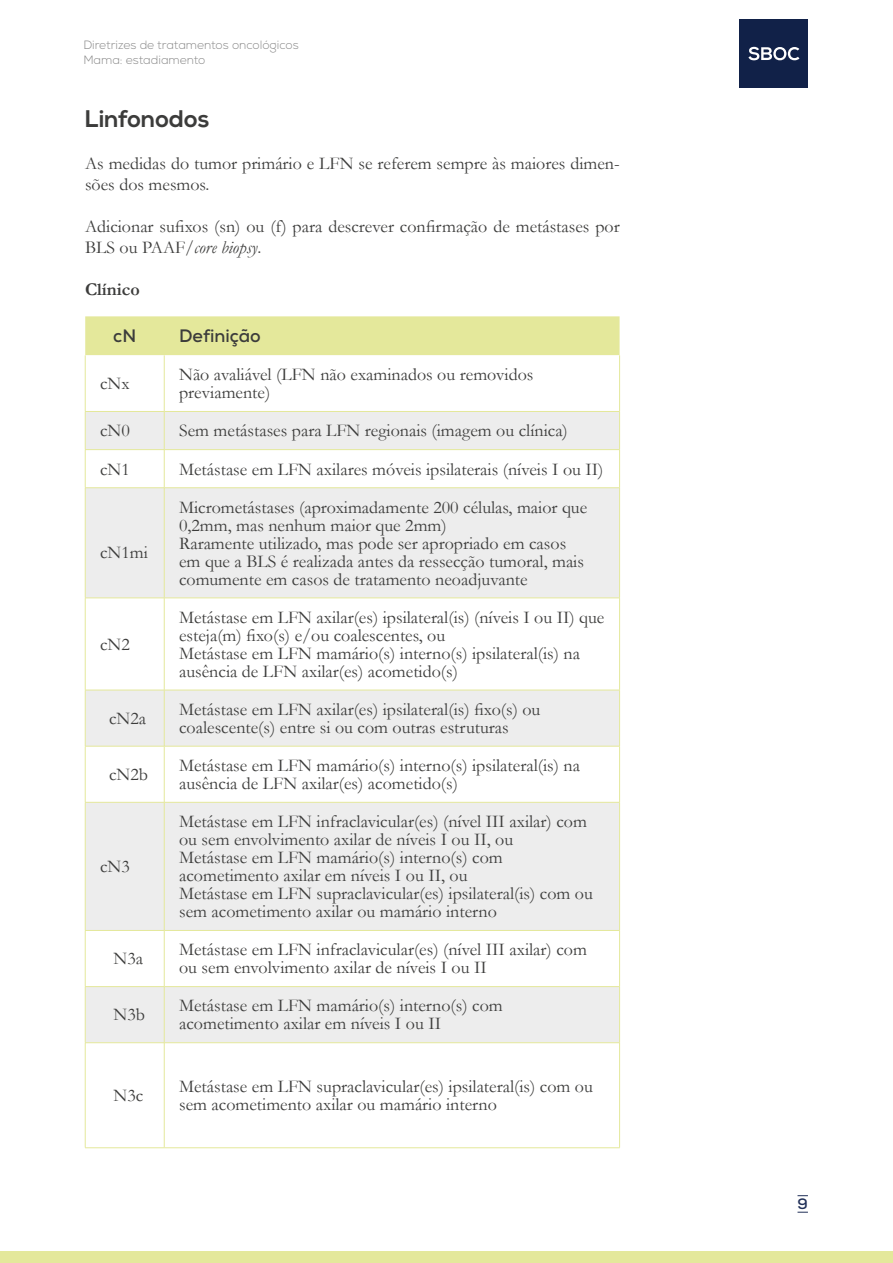
<style>
.page{position:relative;width:893px;height:1263px;background:#fff}
.page>*{position:absolute;margin:0;border:0;box-sizing:border-box;transform-origin:0 0}
.t1{font:700 24px "Nexa";color:#3c3c3b}
.t2{font:18px/18px "Garamond";color:#3c3c3b}
.t3{font:700 18px "Nexa";color:#3c3c3b}
.t4{font:700 18px "Garamond";color:#3c3c3b}
.t5{font:700 15px "Nexa";color:#213058}
.t6{font:300 12px/15px "Nexa";color:#878787}
.s1{font-style:italic}
</style>
<div class="page">
<div style="left:739px;top:19px;width:69px;height:69px;background:#112148"></div>
<svg style="left:748px;top:47px;width:51px;height:13px"></svg>
<div style="left:0;top:1251px;width:893px;height:12px;background:#e4e89b"></div>
<div style="left:85px;top:316px;width:535px;height:39px;background:#e4e89b"></div>
<svg style="left:86px;top:412px;width:533px;height:630px;fill:#ededed"></svg>
<hr style="left:164px;top:355px;width:1px;height:56px;background:#e4e89b">
<hr style="left:85px;top:411px;width:79px;height:1px;background:#e4e89b">
<hr style="left:164px;top:411px;width:456px;height:1px;background:#e4e89b">
<hr style="left:164px;top:412px;width:1px;height:37px;background:#e4e89b">
<hr style="left:85px;top:449px;width:79px;height:1px;background:#e4e89b">
<hr style="left:164px;top:449px;width:456px;height:1px;background:#e4e89b">
<hr style="left:164px;top:450px;width:1px;height:38px;background:#e4e89b">
<hr style="left:85px;top:487px;width:79px;height:1px;background:#e4e89b">
<hr style="left:164px;top:487px;width:456px;height:1px;background:#e4e89b">
<hr style="left:164px;top:488px;width:1px;height:110px;background:#e4e89b">
<hr style="left:85px;top:598px;width:79px;height:1px;background:#e4e89b">
<hr style="left:164px;top:598px;width:456px;height:1px;background:#e4e89b">
<hr style="left:164px;top:598px;width:1px;height:92px;background:#e4e89b">
<hr style="left:85px;top:690px;width:79px;height:1px;background:#e4e89b">
<hr style="left:164px;top:690px;width:456px;height:1px;background:#e4e89b">
<hr style="left:164px;top:690px;width:1px;height:56px;background:#e4e89b">
<hr style="left:85px;top:746px;width:79px;height:1px;background:#e4e89b">
<hr style="left:164px;top:746px;width:456px;height:1px;background:#e4e89b">
<hr style="left:164px;top:746px;width:1px;height:56px;background:#e4e89b">
<hr style="left:85px;top:802px;width:79px;height:1px;background:#e4e89b">
<hr style="left:164px;top:802px;width:456px;height:1px;background:#e4e89b">
<hr style="left:164px;top:802px;width:1px;height:128px;background:#e4e89b">
<hr style="left:85px;top:930px;width:79px;height:1px;background:#e4e89b">
<hr style="left:164px;top:930px;width:456px;height:1px;background:#e4e89b">
<hr style="left:164px;top:931px;width:1px;height:55px;background:#e4e89b">
<hr style="left:85px;top:986px;width:79px;height:1px;background:#e4e89b">
<hr style="left:164px;top:986px;width:456px;height:1px;background:#e4e89b">
<hr style="left:164px;top:987px;width:1px;height:55px;background:#e4e89b">
<hr style="left:85px;top:1042px;width:79px;height:1px;background:#e4e89b">
<hr style="left:164px;top:1042px;width:456px;height:1px;background:#e4e89b">
<hr style="left:164px;top:1043px;width:1px;height:104px;background:#e4e89b">
<hr style="left:85px;top:355px;width:1px;height:56px;background:#e4e89b">
<hr style="left:619px;top:355px;width:1px;height:56px;background:#e4e89b">
<hr style="left:85px;top:412px;width:1px;height:37px;background:#e4e89b">
<hr style="left:619px;top:412px;width:1px;height:37px;background:#e4e89b">
<hr style="left:85px;top:450px;width:1px;height:38px;background:#e4e89b">
<hr style="left:619px;top:450px;width:1px;height:38px;background:#e4e89b">
<hr style="left:85px;top:488px;width:1px;height:110px;background:#e4e89b">
<hr style="left:619px;top:488px;width:1px;height:110px;background:#e4e89b">
<hr style="left:85px;top:598px;width:1px;height:92px;background:#e4e89b">
<hr style="left:619px;top:598px;width:1px;height:92px;background:#e4e89b">
<hr style="left:85px;top:690px;width:1px;height:56px;background:#e4e89b">
<hr style="left:619px;top:690px;width:1px;height:56px;background:#e4e89b">
<hr style="left:85px;top:746px;width:1px;height:56px;background:#e4e89b">
<hr style="left:619px;top:746px;width:1px;height:56px;background:#e4e89b">
<hr style="left:85px;top:802px;width:1px;height:128px;background:#e4e89b">
<hr style="left:619px;top:802px;width:1px;height:128px;background:#e4e89b">
<hr style="left:85px;top:931px;width:1px;height:55px;background:#e4e89b">
<hr style="left:619px;top:931px;width:1px;height:55px;background:#e4e89b">
<hr style="left:85px;top:987px;width:1px;height:55px;background:#e4e89b">
<hr style="left:619px;top:987px;width:1px;height:55px;background:#e4e89b">
<hr style="left:85px;top:1043px;width:1px;height:104px;background:#e4e89b">
<hr style="left:619px;top:1043px;width:1px;height:104px;background:#e4e89b">
<hr style="left:85px;top:1147px;width:79px;height:1px;background:#e4e89b">
<hr style="left:164px;top:1147px;width:456px;height:1px;background:#e4e89b">
<p class="t6" style="left:83px;top:38px;width:217px">Diretrizes de tratamentos oncológicos<br>Mama: estadiamento</p>
<h1 class="t1" style="left:85px;top:105px;width:126px">Linfonodos</h1>
<p class="t2" style="left:85px;top:153px;width:536px;line-height:21px">As medidas do tumor primário e LFN se referem sempre às maiores dimen&shy;sões dos mesmos.</p>
<p class="t2" style="left:85px;top:216px;width:536px;line-height:21px">Adicionar sufixos (sn) ou (f) para descrever confirmação de metástases por<br>BLS ou PAAF/<span class="s1">core biopsy</span>.</p>
<p class="t4" style="left:85px;top:277px;width:56px">Clínico</p>
<p class="t3" style="left:113px;top:324px;width:25px">cN</p>
<p class="t3" style="left:179px;top:324px;width:83px">Definição</p>
<p class="t2" style="left:100px;top:374px;width:31px">cNx</p>
<p class="t2" style="left:179px;top:365px;width:356px">Não avaliável (LFN não examinados ou removidos previamente)</p>
<p class="t2" style="left:100px;top:421px;width:31px">cN0</p>
<p class="t2" style="left:179px;top:421px;width:390px">Sem metástases para LFN regionais (imagem ou clínica)</p>
<p class="t2" style="left:100px;top:459px;width:31px">cN1</p>
<p class="t2" style="left:179px;top:459px;width:426px">Metástase em LFN axilares móveis ipsilaterais (níveis I ou II)</p>
<p class="t2" style="left:100px;top:543px;width:49px">cN1mi</p>
<p class="t2" style="left:100px;top:635px;width:31px">cN2</p>
<p class="t2" style="left:179px;top:498px;width:410px">Micrometástases (aproximadamente 200 células, maior que 0,2mm, mas nenhum maior que 2mm)<br>Raramente utilizado, mas pode ser apropriado em casos em que a BLS é realizada antes da ressecção tumoral, mais comumente em casos de tratamento neoadjuvante</p>
<p class="t2" style="left:179px;top:608px;width:427px">Metástase em LFN axilar(es) ipsilateral(is) (níveis I ou II) que esteja(m) fixo(s) e/ou coalescentes, ou<br>Metástase em LFN mamário(s) interno(s) ipsilateral(is) na ausência de LFN axilar(es) acometido(s)</p>
<p class="t2" style="left:109px;top:709px;width:39px">cN2a</p>
<p class="t2" style="left:179px;top:700px;width:363px">Metástase em LFN axilar(es) ipsilateral(is) fixo(s) ou coalescente(s) entre si ou com outras estruturas</p>
<p class="t2" style="left:109px;top:765px;width:41px">cN2b</p>
<p class="t2" style="left:179px;top:756px;width:402px">Metástase em LFN mamário(s) interno(s) ipsilateral(is) na ausência de LFN axilar(es) acometido(s)</p>
<p class="t2" style="left:100px;top:857px;width:31px">cN3</p>
<p class="t2" style="left:179px;top:812px;width:415px">Metástase em LFN infraclavicular(es) (nível III axilar) com ou sem envolvimento axilar de níveis I ou II, ou<br>Metástase em LFN mamário(s) interno(s) com acometimento axilar em níveis I ou II, ou<br>Metástase em LFN supraclavicular(es) ipsilateral(is) com ou sem acometimento axilar ou mamário interno</p>
<p class="t2" style="left:114px;top:949px;width:31px">N3a</p>
<p class="t2" style="left:179px;top:940px;width:409px">Metástase em LFN infraclavicular(es) (nível III axilar) com ou sem envolvimento axilar de níveis I ou II</p>
<p class="t2" style="left:114px;top:1005px;width:33px">N3b</p>
<p class="t2" style="left:179px;top:996px;width:325px">Metástase em LFN mamário(s) interno(s) com acometimento axilar em níveis I ou II</p>
<p class="t2" style="left:114px;top:1086px;width:31px">N3c</p>
<p class="t2" style="left:179px;top:1077px;width:415px">Metástase em LFN supraclavicular(es) ipsilateral(is) com ou sem acometimento axilar ou mamário interno</p>
<p class="t5" style="left:797px;top:1194px;width:12px">9</p>
</div>
